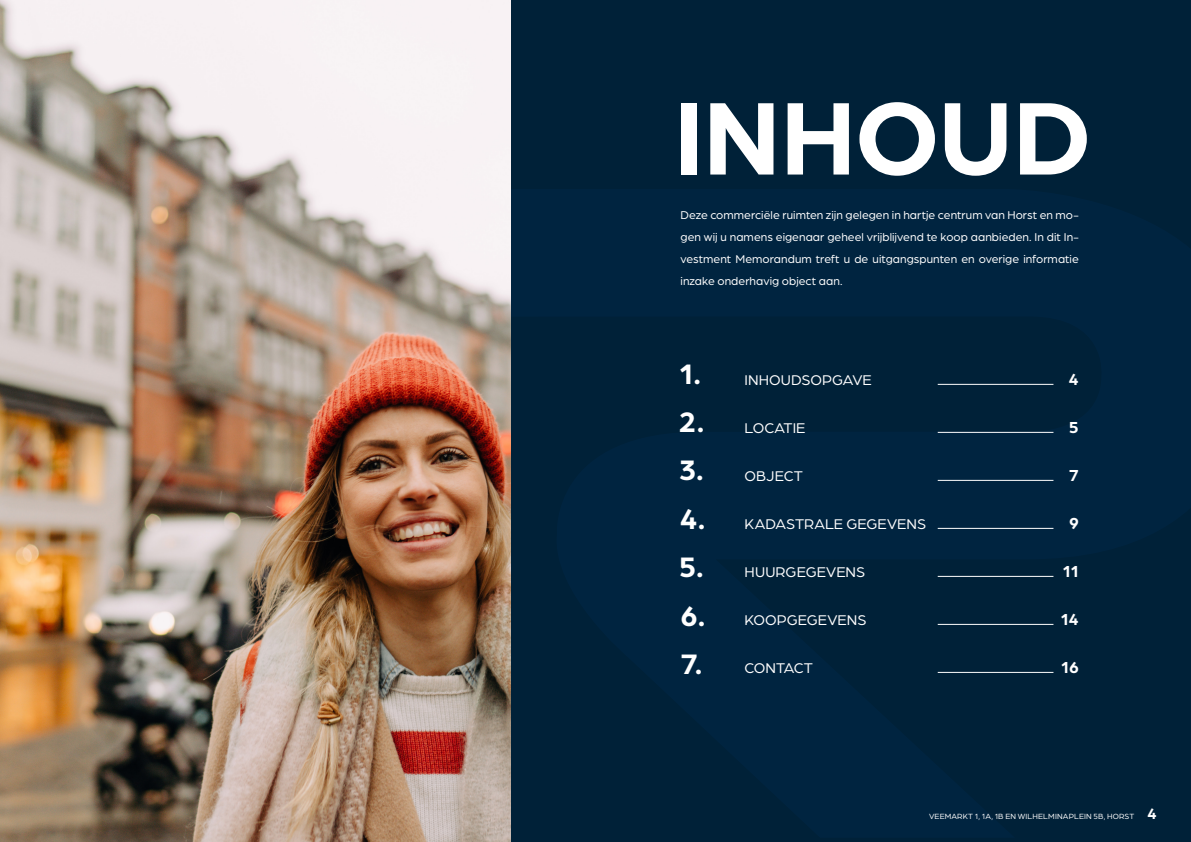
<style>
.page{position:relative;width:1191px;height:842px;background:#002138}
.page>*{position:absolute;margin:0;border:0;box-sizing:border-box;transform-origin:0 0}
.t1{font:700 110px "Arboria";color:#fff}
.t2{font:700 30px "Arboria";color:#fff}
.t3{font:700 17px "Arboria";color:#fff}
.t4{font:15px "Arboria";letter-spacing:.005em;color:#fff}
.Broodtekst_wit{font:12px/22px "Arboria";letter-spacing:.005em;color:#fff;text-align:justify}
.t5{font:8px "Arboria";letter-spacing:.02em;color:#fff}
.s1{font-weight:700;font-size:16px}
</style>
<div class="page">
<img style="left:0;top:0;width:510px;height:842px">
<hr style="left:937px;top:384px;width:116px;height:1px;background:#fff">
<hr style="left:937px;top:432px;width:116px;height:1px;background:#fff">
<hr style="left:937px;top:480px;width:116px;height:1px;background:#fff">
<hr style="left:937px;top:528px;width:116px;height:1px;background:#fff">
<hr style="left:937px;top:576px;width:116px;height:1px;background:#fff">
<hr style="left:937px;top:624px;width:116px;height:1px;background:#fff">
<hr style="left:937px;top:672px;width:116px;height:1px;background:#fff">
<p class="t1" style="left:674px;top:62px;width:419px">INHOUD</p>
<p class="Broodtekst_wit" style="left:680px;top:203px;width:400px">Deze commerciële ruimten zijn gelegen in hartje centrum van Horst en mo&shy;gen wij u namens eigenaar geheel vrijblijvend te koop aanbieden. In dit In&shy;vestment Memorandum treft u de uitgangspunten en overige informatie inzake onderhavig object aan.</p>
<p class="t2" style="left:679px;top:353px;width:24px">1.</p>
<p class="t2" style="left:679px;top:401px;width:27px">2.</p>
<p class="t2" style="left:679px;top:449px;width:26px">3.</p>
<p class="t2" style="left:679px;top:498px;width:27px">4.</p>
<p class="t2" style="left:679px;top:546px;width:26px">5.</p>
<p class="t2" style="left:680px;top:595px;width:26px">6.</p>
<p class="t2" style="left:681px;top:643px;width:23px">7.</p>
<p class="t4" style="left:744px;top:370px;width:129px">INHOUDSOPGAVE</p>
<p class="t4" style="left:744px;top:418px;width:62px">LOCATIE</p>
<p class="t4" style="left:744px;top:466px;width:60px">OBJECT</p>
<p class="t4" style="left:744px;top:514px;width:183px">KADASTRALE GEGEVENS</p>
<p class="t4" style="left:744px;top:562px;width:122px">HUURGEGEVENS</p>
<p class="t4" style="left:744px;top:610px;width:123px">KOOPGEGEVENS</p>
<p class="t4" style="left:744px;top:658px;width:70px">CONTACT</p>
<p class="t3" style="left:1068px;top:367px;width:12px">4</p>
<p class="t3" style="left:1069px;top:415px;width:11px">5</p>
<p class="t3" style="left:1069px;top:463px;width:11px">7</p>
<p class="t3" style="left:1069px;top:511px;width:11px">9</p>
<p class="t3" style="left:1062px;top:559px;width:18px">11</p>
<p class="t3" style="left:1060px;top:607px;width:20px">14</p>
<p class="t3" style="left:1061px;top:655px;width:19px">16</p>
<p class="t5" style="left:929px;top:811px;width:229px">VEEMARKT 1, 1A, 1B EN WILHELMINAPLEIN 5B, HORST <span class="s1">4</span></p>
</div>
